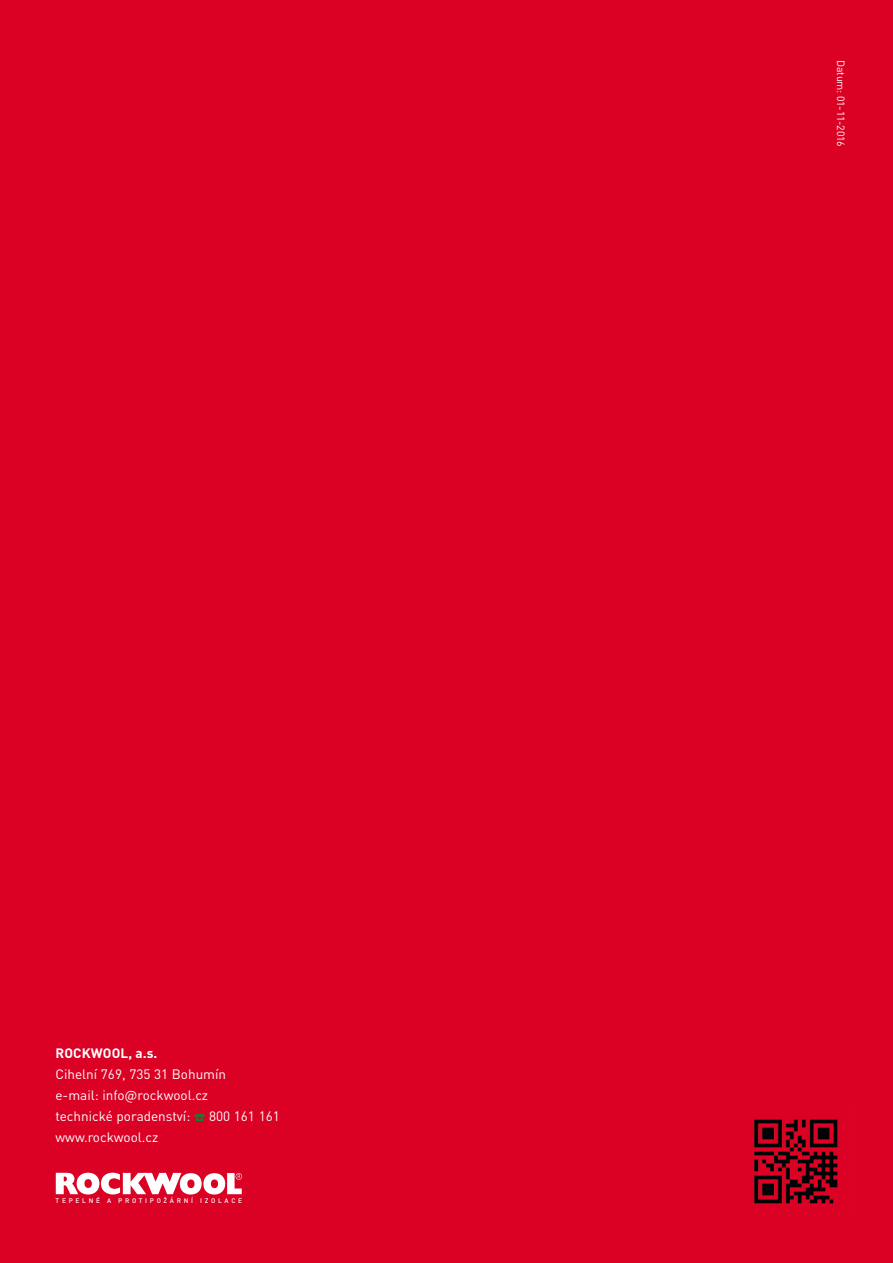
<style>
.page{position:relative;width:893px;height:1263px;background:#db0124}
.page>*{position:absolute;margin:0;border:0;box-sizing:border-box;transform-origin:0 0}
.t1{font:13.5px/21px "DIN Pro";color:#fff}
.t2{font:700 13.5px "DIN Pro";letter-spacing:.01em;color:#fff}
.t3{font:10.5px "DIN Pro";letter-spacing:-.02em;color:#fff}
.t4{font:500 6.6px "DIN Pro";letter-spacing:.415em;color:#fff}
</style>
<div class="page">
<img style="left:753px;top:1119px;width:85px;height:85px">
<svg style="left:56px;top:1172px;width:186px;height:22px"></svg>
<p class="t2" style="left:56px;top:1044px;width:103px">ROCKWOOL, a.s.</p>
<p class="t1" style="left:55px;top:1063px;width:172px">Cihelní 769, 735 31 Bohumín e-mail: info@rockwool.cz technické poradenství:</p>
<p class="t1" style="left:209px;top:1105px;width:72px">800 161 161</p>
<p class="t1" style="left:55px;top:1126px;width:104px">www.rockwool.cz</p>
<p class="t4" style="left:56px;top:1196px;width:188px">TEPELNÉ A PROTIPOŽÁRNÍ IZOLACE</p>
<p class="t3" style="left:848px;top:60px;width:88px;rotate:90deg">Datum: 01-11-2016</p>
</div>
